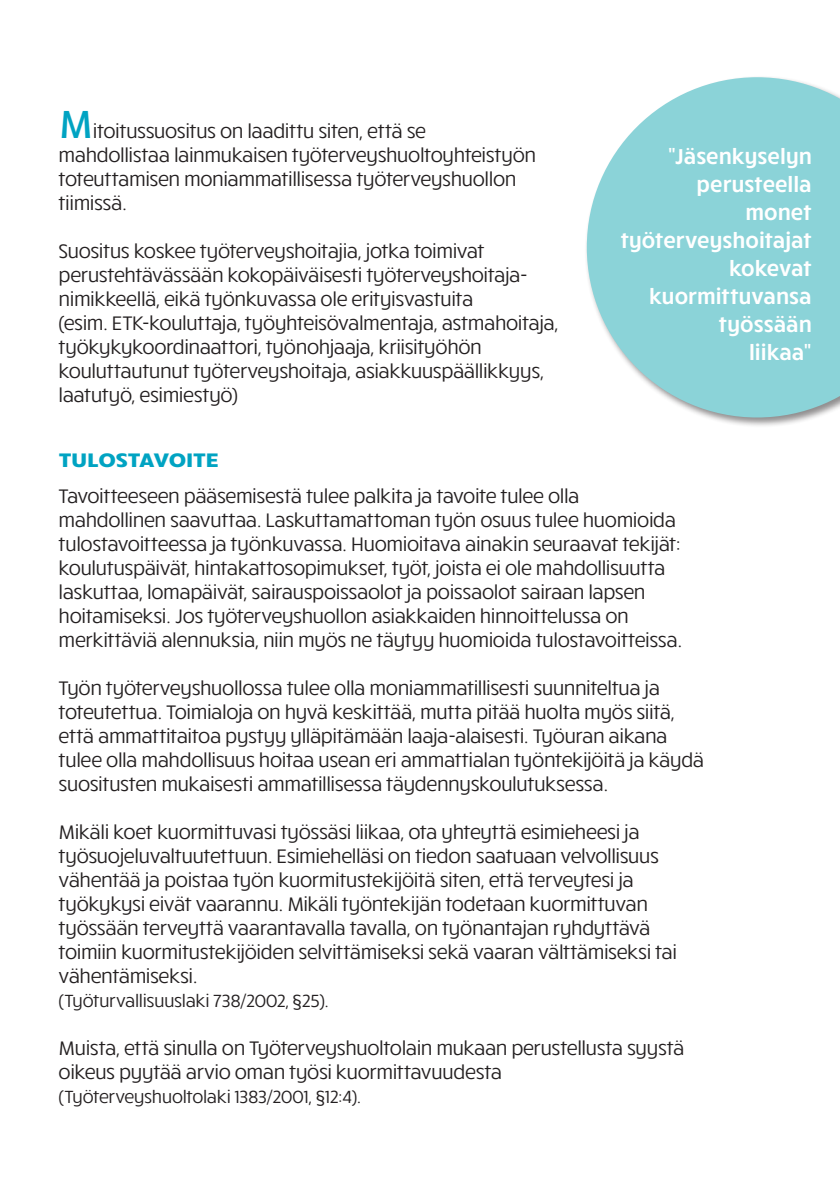
<style>
.page{position:relative;width:840px;height:1191px;background:#fff}
.page>*{position:absolute;margin:0;border:0;box-sizing:border-box;transform-origin:0 0}
.t1{font:600 22px/28px "Ruck Sack";color:#fff;text-align:right}
.t2{font:20px/24px "Ruck Sack";letter-spacing:-.025em;color:#231f20}
.t3{font:700 20px "Ruck Sack";letter-spacing:-.01em;color:#00a3c2;scale:1.25 1}
.t4{font:18px "Ruck Sack";letter-spacing:-.02em;color:#231f20}
.s1{font-weight:500;font-size:40px;color:#00a3c2}
</style>
<div class="page">
<div style="left:584px;top:75px;width:255px;height:353px;background:#231f20;opacity:.5"></div>
<svg style="left:586px;top:77px;width:253px;height:340px;background:#9cd8dd"></svg>
<p class="t2" style="left:59px;top:118px;width:369px"><span class="s1">M</span>itoitussuositus on laadittu siten, että se</p>
<p class="t2" style="left:59px;top:142px;width:478px">mahdollistaa lainmukaisen työterveyshuoltoyhteistyön</p>
<p class="t2" style="left:59px;top:166px;width:459px">toteuttamisen moniammatillisessa työterveyshuollon</p>
<p class="t2" style="left:59px;top:190px;width:70px">tiimissä.</p>
<p class="t2" style="left:59px;top:238px;width:427px">Suositus koskee työterveyshoitajia, jotka toimivat</p>
<p class="t2" style="left:59px;top:262px;width:470px">perustehtävässään kokopäiväisesti työterveyshoitaja-</p>
<p class="t2" style="left:59px;top:286px;width:416px">nimikkeellä, eikä työnkuvassa ole erityisvastuita</p>
<p class="t2" style="left:59px;top:310px;width:501px">(esim. ETK-kouluttaja, työyhteisövalmentaja, astmahoitaja, työkykykoordinaattori, työnohjaaja, kriisityöhön</p>
<p class="t2" style="left:59px;top:358px;width:486px">kouluttautunut työterveyshoitaja, asiakkuuspäällikkyys,</p>
<p class="t2" style="left:59px;top:382px;width:181px">laatutyö, esimiestyö)</p>
<p class="t1" style="left:667px;top:141px;width:145px">"Jäsenkyselyn</p>
<p class="t1" style="left:696px;top:169px;width:117px">perusteella</p>
<p class="t1" style="left:745px;top:197px;width:68px">monet</p>
<p class="t1" style="left:620px;top:225px;width:193px">työterveyshoitajat kokevat</p>
<p class="t1" style="left:648px;top:281px;width:164px">kuormittuvansa</p>
<p class="t1" style="left:718px;top:309px;width:94px">työssään</p>
<p class="t1" style="left:748px;top:337px;width:64px">liikaa"</p>
<p class="t3" style="left:59px;top:447px;width:130px">TULOSTAVOITE</p>
<p class="t2" style="left:59px;top:483px;width:522px">Tavoitteeseen pääsemisestä tulee palkita ja tavoite tulee olla</p>
<p class="t2" style="left:59px;top:507px;width:625px">mahdollinen saavuttaa. Laskuttamattoman työn osuus tulee huomioida tulostavoitteessa ja työnkuvassa. Huomioitava ainakin seuraavat tekijät: koulutuspäivät, hintakattosopimukset, työt, joista ei ole mahdollisuutta laskuttaa, lomapäivät, sairauspoissaolot ja poissaolot sairaan lapsen hoitamiseksi. Jos työterveyshuollon asiakkaiden hinnoittelussa on merkittäviä alennuksia, niin myös ne täytyy huomioida tulostavoitteissa.</p>
<p class="t2" style="left:59px;top:675px;width:646px">Työn työterveyshuollossa tulee olla moniammatillisesti suunniteltua ja toteutettua. Toimialoja on hyvä keskittää, mutta pitää huolta myös siitä, että ammattitaitoa pystyy ylläpitämään laaja-alaisesti. Työuran aikana tulee olla mahdollisuus hoitaa usean eri ammattialan työntekijöitä ja käydä suositusten mukaisesti ammatillisessa täydennyskoulutuksessa.</p>
<p class="t2" style="left:59px;top:819px;width:582px">Mikäli koet kuormittuvasi työssäsi liikaa, ota yhteyttä esimieheesi ja</p>
<p class="t2" style="left:59px;top:843px;width:619px">työsuojeluvaltuutettuun. Esimiehelläsi on tiedon saatuaan velvollisuus vähentää ja poistaa työn kuormitustekijöitä siten, että terveytesi ja työkykysi eivät vaarannu. Mikäli työntekijän todetaan kuormittuvan työssään terveyttä vaarantavalla tavalla, on työnantajan ryhdyttävä toimiin kuormitustekijöiden selvittämiseksi sekä vaaran välttämiseksi tai vähentämiseksi.</p>
<p class="t4" style="left:59px;top:988px;width:272px">(Työturvallisuuslaki 738/2002, §25).</p>
<p class="t2" style="left:59px;top:1035px;width:627px">Muista, että sinulla on Työterveyshuoltolain mukaan perustellusta syystä oikeus pyytää arvio oman työsi kuormittavuudesta</p>
<p class="t4" style="left:59px;top:1084px;width:304px">(Työterveyshuoltolaki 1383/2001, §12:4).</p>
</div>
